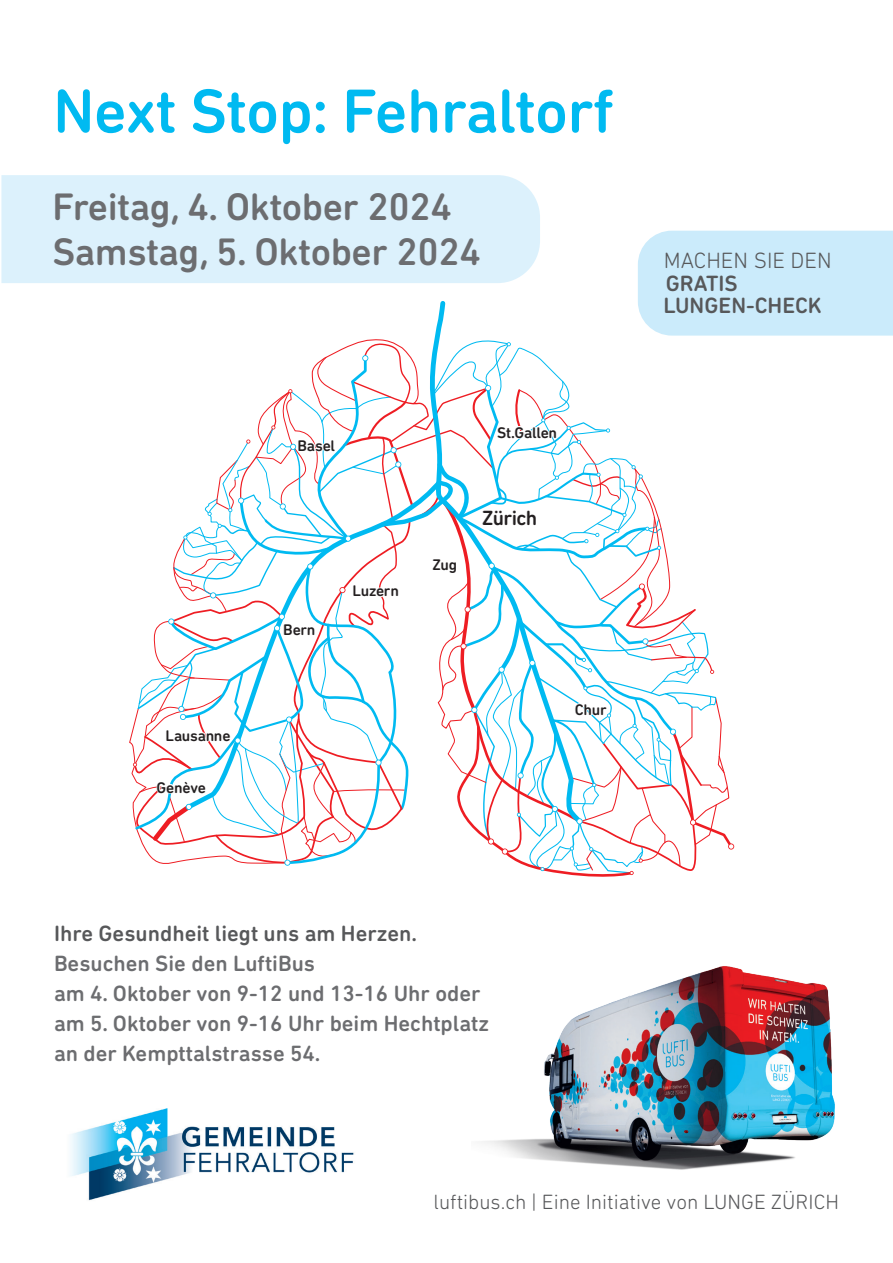
<style>
.page{position:relative;width:893px;height:1263px;background:#fff}
.page>*{position:absolute;margin:0;border:0;box-sizing:border-box;transform-origin:0 0}
.t1{font:500 63px "DIN Next Rounded LT Pro";letter-spacing:-.01em;color:#00baf1}
.t2{font:500 39px/45px "DIN Next Rounded LT Pro";letter-spacing:-.01em;color:#6c6d70}
.t3{font:500 22.5px/30px "DIN Next Rounded LT Pro";color:#6c6d70}
.t4{font:500 22.5px/22.5px "DIN Next Rounded LT Pro";color:#57585a}
.t5{font:300 22.5px "DIN Next Rounded LT Pro";color:#57585a}
.t6{font:300 21px "DIN Next Rounded LT Pro";color:#57585a}
.t7{font:500 20.85px "DIN Next Rounded LT Pro";letter-spacing:-.035em;color:#231f20}
.t8{font:500 15.75px "DIN Next Rounded LT Pro";letter-spacing:-.02em;color:#231f20}
</style>
<div class="page">
<div style="left:1px;top:175px;width:539px;height:108px;background:#dcf1fc"></div>
<svg style="left:129px;top:231px;width:764px;height:646px"></svg>
<img style="left:70px;top:1108px;width:284px;height:93px">
<img style="left:482px;top:966px;width:353px;height:204px">
<h1 class="t1" style="left:53px;top:74px;width:562px">Next Stop: Fehraltorf</h1>
<h2 class="t2" style="left:52px;top:184px;width:430px">Freitag, 4. Oktober 2024<br>Samstag, 5. Oktober 2024</h2>
<p class="t8" style="left:298px;top:436px;width:39px">Basel</p>
<p class="t8" style="left:497px;top:423px;width:61px">St.Gallen</p>
<p class="t8" style="left:165px;top:726px;width:67px">Lausanne</p>
<p class="t8" style="left:157px;top:778px;width:51px">Genève</p>
<p class="t8" style="left:283px;top:620px;width:34px">Bern</p>
<p class="t8" style="left:352px;top:582px;width:48px">Luzern</p>
<p class="t8" style="left:432px;top:555px;width:26px">Zug</p>
<p class="t7" style="left:482px;top:506px;width:56px">Zürich</p>
<p class="t8" style="left:575px;top:700px;width:33px">Chur</p>
<p class="t5" style="left:664px;top:248px;width:169px">MACHEN SIE DEN</p>
<p class="t4" style="left:663px;top:272px;width:160px">GRATIS<br>LUNGEN-CHECK</p>
<p class="t4" style="left:54px;top:922px;width:365px">Ihre Gesundheit liegt uns am Herzen.</p>
<p class="t3" style="left:54px;top:948px;width:436px">Besuchen Sie den LuftiBus<br>am 4. Oktober von 9-12 und 13-16 Uhr oder am 5. Oktober von 9-16 Uhr beim Hechtplatz an der Kempttalstrasse 54.</p>
<p class="t6" style="left:433px;top:1190px;width:407px">luftibus.ch | Eine Initiative von LUNGE ZÜRICH</p>
</div>
